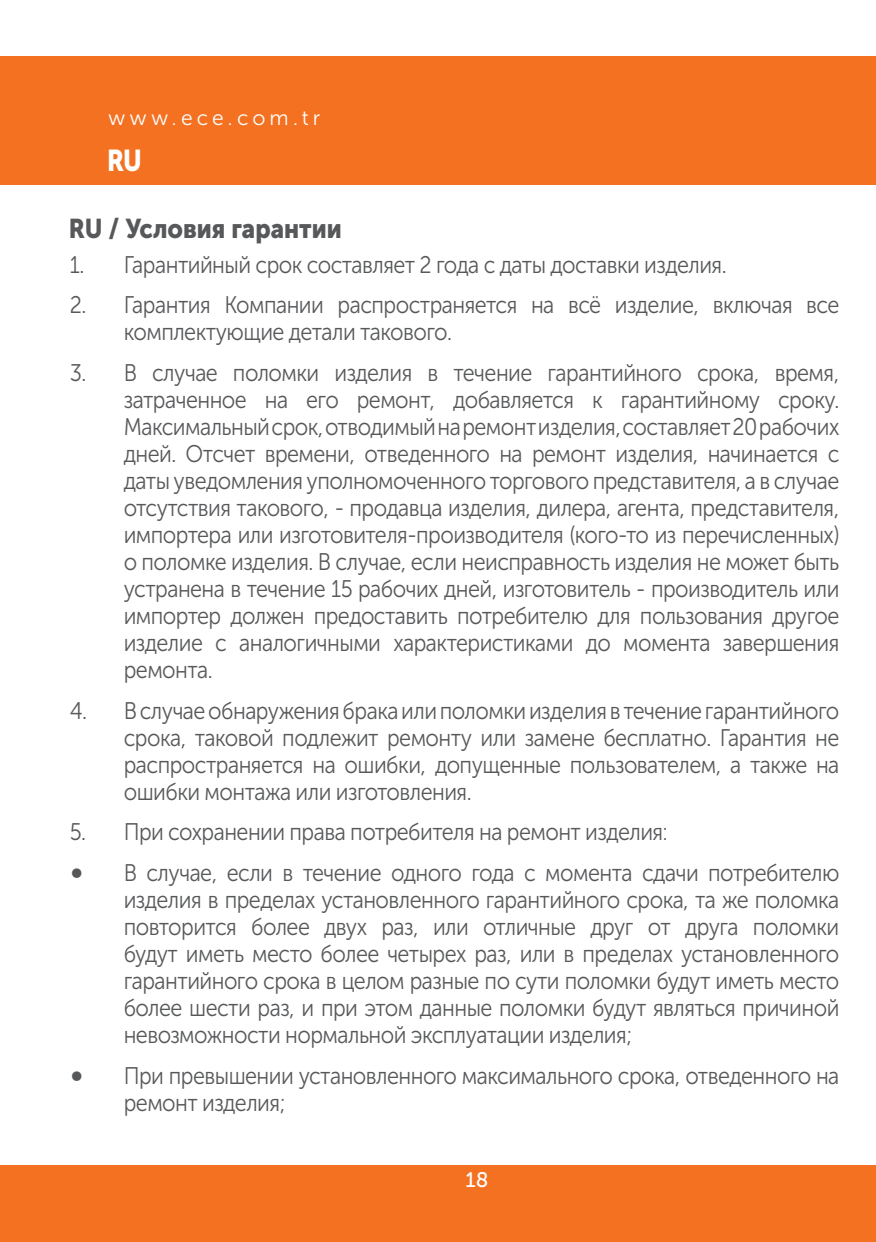
<style>
.page{position:relative;width:876px;height:1242px;background:#fff}
.page>*{position:absolute;margin:0;border:0;box-sizing:border-box;transform-origin:0 0}
.t1{font:30px "Museo Sans Cyrl 900";color:#fff;scale:.85 1}
.t2{font:27px "Museo Sans Cyrl 900";color:#57585a;scale:.9 1}
.t3{font:24px/27px "Museo Sans Cyrl 300";letter-spacing:-.025em;color:#57585a;text-align:justify;scale:.9 1}
.t4{font:21px "Museo Sans Cyrl 300";letter-spacing:.2em;color:#fff}
.t5{font:21px "Museo Sans 500";color:#fff}
.s1{font-family:"Minion Pro";font-size:36px}
</style>
<div class="page">
<div style="left:0;top:1165px;width:876px;height:77px;background:#f37121"></div>
<div style="left:0;top:57px;width:876px;height:128px;background:#f37121"></div>
<p class="t4" style="left:108px;top:107px;width:214px">www.ece.com.tr</p>
<p class="t1" style="left:107px;top:144px;width:42px">RU</p>
<p class="t2" style="left:69px;top:214px;width:305px">RU / Условия гарантии</p>
<p class="t3" style="left:70px;top:251px;width:731px">1. Гарантийный срок составляет 2 года с даты доставки изделия.</p>
<p class="t3" style="left:124px;top:292px;width:797px;text-indent:-54px">2. Гарантия Компании распространяется на всё изделие, включая все комплектующие детали такового.</p>
<p class="t3" style="left:124px;top:359px;width:797px;text-indent:-54px">3. В случае поломки изделия в течение гарантийного срока, время, затраченное на его ремонт, добавляется к гарантийному сроку.<br>Максимальный срок, отводимый на ремонт изделия, составляет 20 рабочих дней. Отсчет времени, отведенного на ремонт изделия, начинается с даты уведомления уполномоченного торгового представителя, а в случае отсутствия такового, - продавца изделия, дилера, агента, представителя, импортера или изготовителя-производителя (кого-то из перечисленных) о поломке изделия. В случае, если неисправность изделия не может быть устранена в течение 15 рабочих дней, изготовитель - производитель или импортер должен предоставить потребителю для пользования другое изделие с аналогичными характеристиками до момента завершения ремонта.</p>
<p class="t3" style="left:124px;top:697px;width:797px;text-indent:-54px">4. В случае обнаружения брака или поломки изделия в течение гарантийного срока, таковой подлежит ремонту или замене бесплатно. Гарантия не распространяется на ошибки, допущенные пользователем, а также на ошибки монтажа или изготовления.</p>
<p class="t3" style="left:70px;top:818px;width:666px">5. При сохранении права потребителя на ремонт изделия:</p>
<p class="t3" style="left:124px;top:859px;width:797px;text-indent:-54px"><span class="s1">•</span> В случае, если в течение одного года с момента сдачи потребителю изделия в пределах установленного гарантийного срока, та же поломка повторится более двух раз, или отличные друг от друга поломки будут иметь место более четырех раз, или в пределах установленного гарантийного срока в целом разные по сути поломки будут иметь место более шести раз, и при этом данные поломки будут являться причиной невозможности нормальной эксплуатации изделия;</p>
<p class="t3" style="left:124px;top:1062px;width:797px;text-indent:-54px"><span class="s1">•</span> При превышении установленного максимального срока, отведенного на ремонт изделия;</p>
<p class="t5" style="left:466px;top:1168px;width:25px">18</p>
</div>
